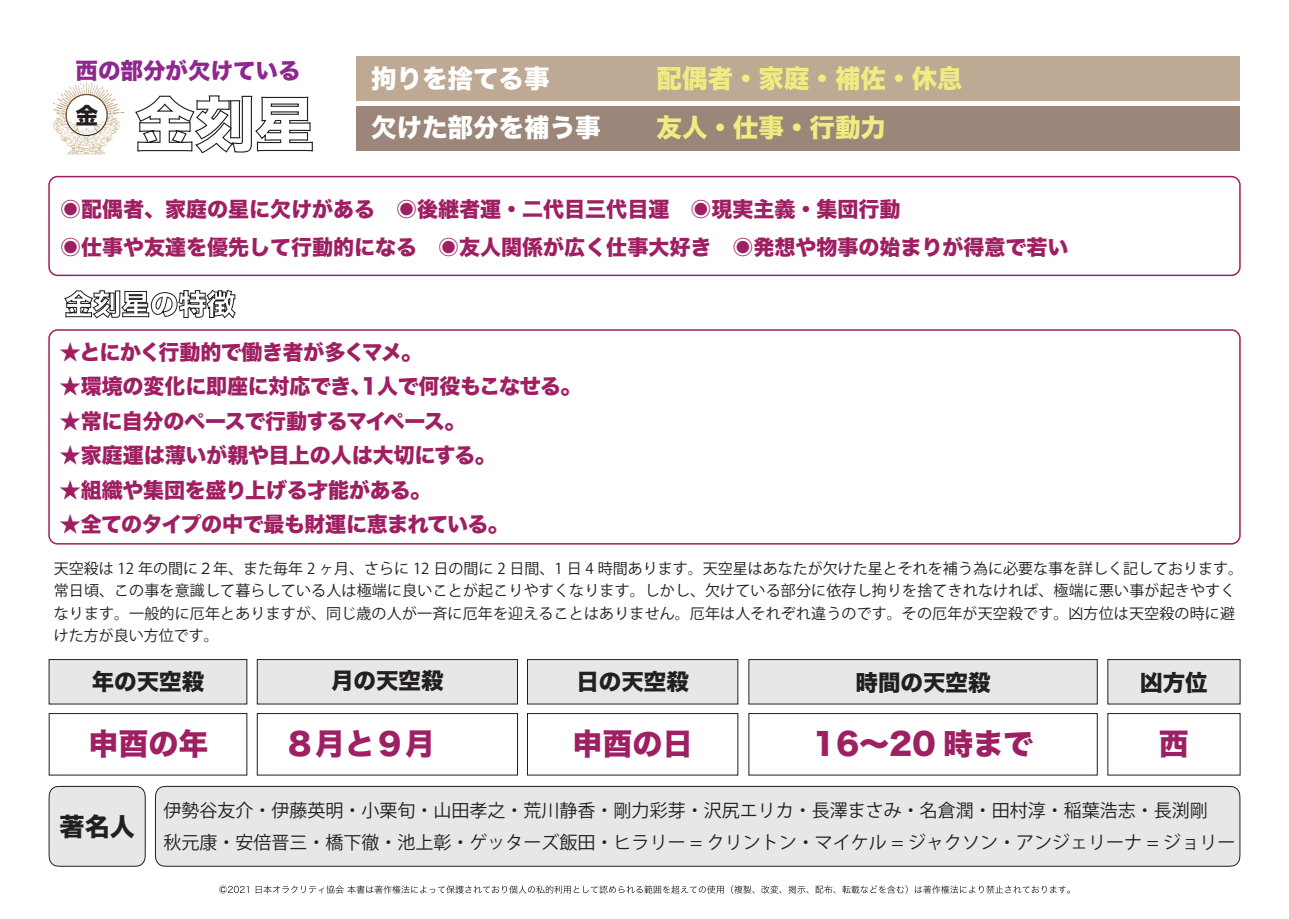
<style>
.page{position:relative;width:1289px;height:919px;background:#fff}
.page>*{position:absolute;margin:0;border:0;box-sizing:border-box;transform-origin:0 0}
.t1{font:30px "Hira Kaku Std N W8";color:#9e1f62}
.t2{font:25.5px/48.6px "Hira Kaku Std N W8";color:#f1eb82}
.t3{font:25.5px/48.6px "Hira Kaku Std N W8";color:#fff}
.t4{font:25.05px "Hira Kaku Std N W8";color:#231f20}
.t5{font:22.8px "Hira Kaku Std W8";color:#231f20}
.t6{font:22.5px "Hira Kaku Std N W8";color:#231f20}
.t7{font:22.5px "Hira Kaku Std W8";color:#90268f}
.t8{font:21px "Hira Kaku Std W8";letter-spacing:-.015em;color:#9e1f62}
.t9{font:21px/37.5px "Hira Kaku Std N W8";color:#9e1f62}
.t10{font:18px/31.5px "Koz Go Pr 6 N";color:#231f20}
.t11{font:15px/22.5px "Koz Go Pr 6 N";letter-spacing:.01em;color:#231f20}
</style>
<div class="page">
<div style="left:155px;top:785px;width:1085px;height:81px;background:#e6e7e9"></div>
<div style="left:48px;top:176px;width:1192px;height:100px;border:2px solid #9e1f62;border-radius:9px"></div>
<div style="left:356px;top:56px;width:883px;height:45px;background:#bda994"></div>
<div style="left:356px;top:106px;width:883px;height:44px;background:#9b8679"></div>
<svg style="left:48px;top:785px;width:98px;height:81px"></svg>
<svg style="left:135px;top:95px;width:178px;height:59px"></svg>
<div style="left:48px;top:329px;width:1192px;height:215px;border:2px solid #9e1f62;border-radius:9px"></div>
<svg style="left:64px;top:289px;width:172px;height:30px"></svg>
<img style="left:52px;top:82px;width:73px;height:73px">
<div style="left:748px;top:659px;width:349px;height:45px;background:#e6e7e9;border:1px solid #231f20"></div>
<div style="left:49px;top:713px;width:198px;height:62px;border:1px solid #231f20"></div>
<div style="left:257px;top:713px;width:261px;height:62px;border:1px solid #231f20"></div>
<div style="left:49px;top:659px;width:198px;height:45px;background:#e6e7e9;border:1px solid #231f20"></div>
<div style="left:257px;top:659px;width:261px;height:45px;background:#e6e7e9;border:1px solid #231f20"></div>
<div style="left:748px;top:713px;width:349px;height:62px;border:1px solid #231f20"></div>
<div style="left:1107px;top:659px;width:133px;height:45px;background:#e6e7e9;border:1px solid #231f20"></div>
<div style="left:1107px;top:713px;width:133px;height:62px;border:1px solid #231f20"></div>
<div style="left:527px;top:713px;width:211px;height:62px;border:1px solid #231f20"></div>
<div style="left:527px;top:659px;width:211px;height:45px;background:#e6e7e9;border:1px solid #231f20"></div>
<svg style="left:256px;top:885px;width:468px;height:8px"></svg>
<svg style="left:731px;top:885px;width:23px;height:8px"></svg>
<svg style="left:761px;top:885px;width:20px;height:8px"></svg>
<svg style="left:788px;top:885px;width:20px;height:8px"></svg>
<svg style="left:815px;top:885px;width:20px;height:8px"></svg>
<svg style="left:842px;top:885px;width:65px;height:8px"></svg>
<svg style="left:915px;top:885px;width:154px;height:8px"></svg>
<svg style="left:219px;top:885px;width:30px;height:8px"></svg>
<h3 class="t7" style="left:76px;top:58px;width:226px">西の部分が欠けている</h3>
<h2 class="t3" style="left:371px;top:55px;width:231px">拘りを捨てる事<br>欠けた部分を補う事</h2>
<h2 class="t2" style="left:656px;top:55px;width:307px">配偶者・家庭・補佐・休息友人・仕事・行動力</h2>
<h3 class="t5" style="left:75px;top:102px;width:24px">金</h3>
<h3 class="t9" style="left:60px;top:191px;width:1009px">◉配偶者、家庭の星に欠けがある　◉後継者運・二代目三代目運　◉現実主義・集団行動<br>◉仕事や友達を優先して行動的になる　◉友人関係が広く仕事大好き　◉発想や物事の始まりが得意で若い</h3>
<h3 class="t8" style="left:60px;top:340px;width:363px">★とにかく行動的で働き者が多くマメ。</h3>
<h3 class="t8" style="left:60px;top:375px;width:523px">★環境の変化に即座に対応でき、1人で何役もこなせる。</h3>
<h3 class="t8" style="left:60px;top:409px;width:407px">★常に自分のペースで行動するマイペース。</h3>
<h3 class="t8" style="left:60px;top:444px;width:437px">★家庭運は薄いが親や目上の人は大切にする。</h3>
<h3 class="t8" style="left:60px;top:478px;width:373px">★組織や集団を盛り上げる才能がある。</h3>
<h3 class="t8" style="left:60px;top:513px;width:450px">★全てのタイプの中で最も財運に恵まれている。</h3>
<p class="t11" style="left:54px;top:557px;width:1190px">天空殺は 12 年の間に２年、また毎年 2 ヶ月、さらに 12 日の間に 2 日間、1 日 4 時間あります。天空星はあなたが欠けた星とそれを補う為に必要な事を詳しく記しております。常日頃、この事を意識して暮らしている人は極端に良いことが起こりやすくなります。しかし、欠けている部分に依存し拘りを捨てきれなければ、極端に悪い事が起きやすくなります。一般的に厄年とありますが、同じ歳の人が一斉に厄年を迎えることはありません。厄年は人それぞれ違うのです。その厄年が天空殺です。凶方位は天空殺の時に避けた方が良い方位です。</p>
<h3 class="t6" style="left:92px;top:669px;width:114px">年の天空殺</h3>
<h3 class="t6" style="left:331px;top:668px;width:114px">月の天空殺</h3>
<h3 class="t6" style="left:855px;top:670px;width:136px">時間の天空殺</h3>
<h3 class="t6" style="left:1140px;top:670px;width:69px">凶方位</h3>
<h1 class="t1" style="left:1158px;top:726px;width:31px">西</h1>
<h3 class="t6" style="left:576px;top:669px;width:114px">日の天空殺</h3>
<h1 class="t1" style="left:89px;top:726px;width:121px">申酉の年</h1>
<h1 class="t1" style="left:285px;top:726px;width:151px">８月と９月</h1>
<h1 class="t1" style="left:572px;top:726px;width:121px">申酉の日</h1>
<h1 class="t1" style="left:812px;top:726px;width:222px">16～20 時まで</h1>
<h3 class="t4" style="left:60px;top:812px;width:77px">著名人</h3>
<p class="t10" style="left:163px;top:795px;width:1073px">伊勢谷友介・伊藤英明・小栗旬・山田孝之・荒川静香・剛力彩芽・沢尻エリカ・長澤まさみ・名倉潤・田村淳・稲葉浩志・長渕剛<br>秋元康・安倍晋三・橋下徹・池上彰・ゲッターズ飯田・ヒラリー = クリントン・マイケル = ジャクソン・アンジェリーナ = ジョリー</p>
</div>
